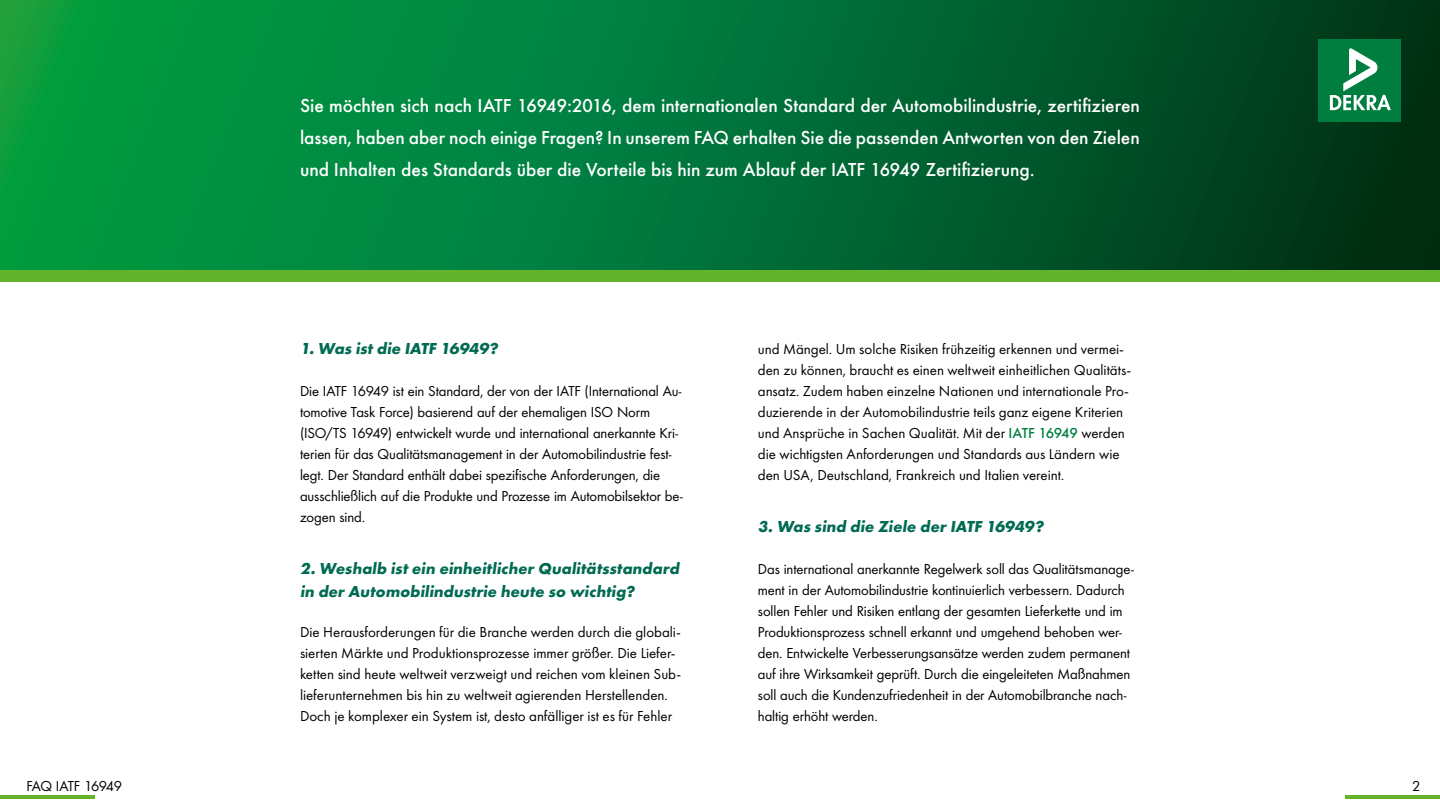
<style>
.page{position:relative;width:1440px;height:810px;background:#fff}
.page>*{position:absolute;margin:0;border:0;box-sizing:border-box;transform-origin:0 0}
.t1{font:500 19.5px/31.5px "Futura";color:#fff;text-align:justify}
.t2{font:700 16.5px/22.5px "Futura PT";color:#006b52}
.t3{font:15px/21px "Futura Boo";letter-spacing:-.005em;color:#000}
.t4{font:15px/21px "Futura PT";letter-spacing:-.005em;color:#000}
.t5{font:15px "Futura Boo";letter-spacing:-.035em;color:#000}
.s1{font-weight:500;color:#008143}
</style>
<div class="page">
<div style="left:0;top:270px;width:1440px;height:12px;background:#64b32c"></div>
<div style="left:0;top:0;width:1440px;height:270px;background:linear-gradient(to right,#01a84b,#00351d)"></div>
<hr style="left:1346px;top:795px;width:94px;height:4px;background:#64b32c">
<hr style="left:0;top:795px;width:94px;height:4px;background:#64b32c">
<div style="left:1318px;top:39px;width:83px;height:83px;background:#007e40"></div>
<svg style="left:1330px;top:48px;width:61px;height:62px"></svg>
<p class="t1" style="left:300px;top:89px;width:841px">Sie möchten sich nach IATF 16949:2016, dem internationalen Standard der Automobilindustrie, zertifizieren lassen, haben aber noch einige Fragen? In unserem FAQ erhalten Sie die passenden Antworten von den Zielen und Inhalten des Standards über die Vorteile bis hin zum Ablauf der IATF 16949 Zertifizierung.</p>
<p class="t2" style="left:300px;top:337px;width:202px">1.Was ist die IATF 16949?</p>
<p class="t3" style="left:300px;top:380px;width:384px">Die IATF 16949 ist ein Standard, der von der IATF (International Au&shy;tomotive Task Force) basierend auf der ehemaligen ISO Norm (ISO/TS 16949) entwickelt wurde und international anerkannte Kri&shy;terien für das Qualitätsmanagement in der Automobilindustrie fest&shy;legt. Der Standard enthält dabei spezifische Anforderungen, die ausschließlich auf die Produkte und Prozesse im Automobilsektor be&shy;zogen sind.</p>
<p class="t2" style="left:300px;top:557px;width:384px">2.Weshalb ist ein einheitlicher Qualitätsstandard in der Automobilindustrie heute so wichtig?</p>
<p class="t4" style="left:300px;top:622px;width:383px">Die Herausforderungen für die Branche werden durch die globali&shy;sierten Märkte und Produktionsprozesse immer größer. Die Liefer&shy;ketten sind heute weltweit verzweigt und reichen vom kleinen Sub&shy;lieferunternehmen bis hin zu weltweit agierenden Herstellenden.<br>Doch je komplexer ein System ist, desto anfälliger ist es für Fehler</p>
<p class="t4" style="left:758px;top:338px;width:375px">und Mängel. Um solche Risiken frühzeitig erkennen und vermei&shy;den zu können, braucht es einen weltweit einheitlichen Qualitäts&shy;ansatz. Zudem haben einzelne Nationen und internationale Pro&shy;duzierende in der Automobilindustrie teils ganz eigene Kriterien und Ansprüche in Sachen Qualität. Mit der <span class="s1">IATF 16949</span> werden die wichtigsten Anforderungen und Standards aus Ländern wie den USA, Deutschland, Frankreich und Italien vereint.</p>
<p class="t2" style="left:758px;top:515px;width:290px">3.Was sind die Ziele der IATF 16949?</p>
<p class="t3" style="left:758px;top:558px;width:377px">Das international anerkannte Regelwerk soll das Qualitätsmanage&shy;ment in der Automobilindustrie kontinuierlich verbessern. Dadurch sollen Fehler und Risiken entlang der gesamten Lieferkette und im Produktionsprozess schnell erkannt und umgehend behoben wer&shy;den. Entwickelte Verbesserungsansätze werden zudem permanent auf ihre Wirksamkeit geprüft. Durch die eingeleiteten Maßnahmen soll auch die Kundenzufriedenheit in der Automobilbranche nach&shy;haltig erhöht werden.</p>
<p class="t5" style="left:26px;top:775px;width:97px">FAQ IATF 16949</p>
<p class="t3" style="left:1412px;top:774px;width:10px">2</p>
</div>
